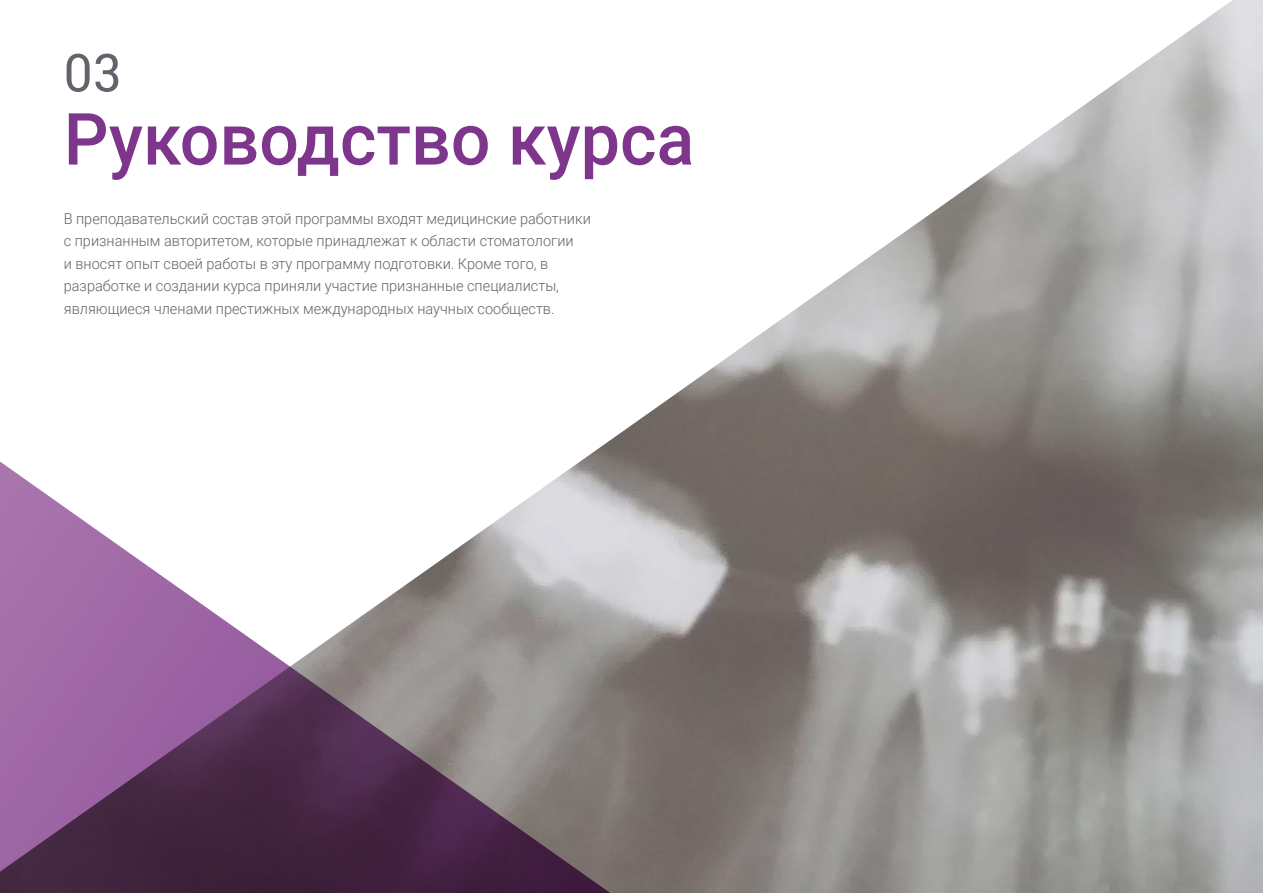
<style>
.page{position:relative;width:1263px;height:893px;background:#fff}
.page>*{position:absolute;margin:0;border:0;box-sizing:border-box;transform-origin:0 0}
.t1{font:500 72px "Roboto";color:#7e358c}
.t2{font:52.5px "Roboto";color:#61646a}
.t3{font:300 15px/22.5px "Roboto";color:#61646a}
</style>
<div class="page">
<img style="left:602px;top:0;width:661px;height:893px">
<svg style="left:0;top:446px;width:640px;height:447px"></svg>
<h2 class="t2" style="left:64px;top:36px;width:59px">03</h2>
<h1 class="t1" style="left:64px;top:89px;width:632px">Руководство курса</h1>
<p class="t3" style="left:64px;top:207px;width:528px">В преподавательский состав этой программы входят медицинские работники с признанным авторитетом, которые принадлежат к области стоматологии<br>и вносят опыт своей работы в эту программу подготовки. Кроме того, в разработке и создании курса приняли участие признанные специалисты, являющиеся членами престижных международных научных сообществ.</p>
</div>
